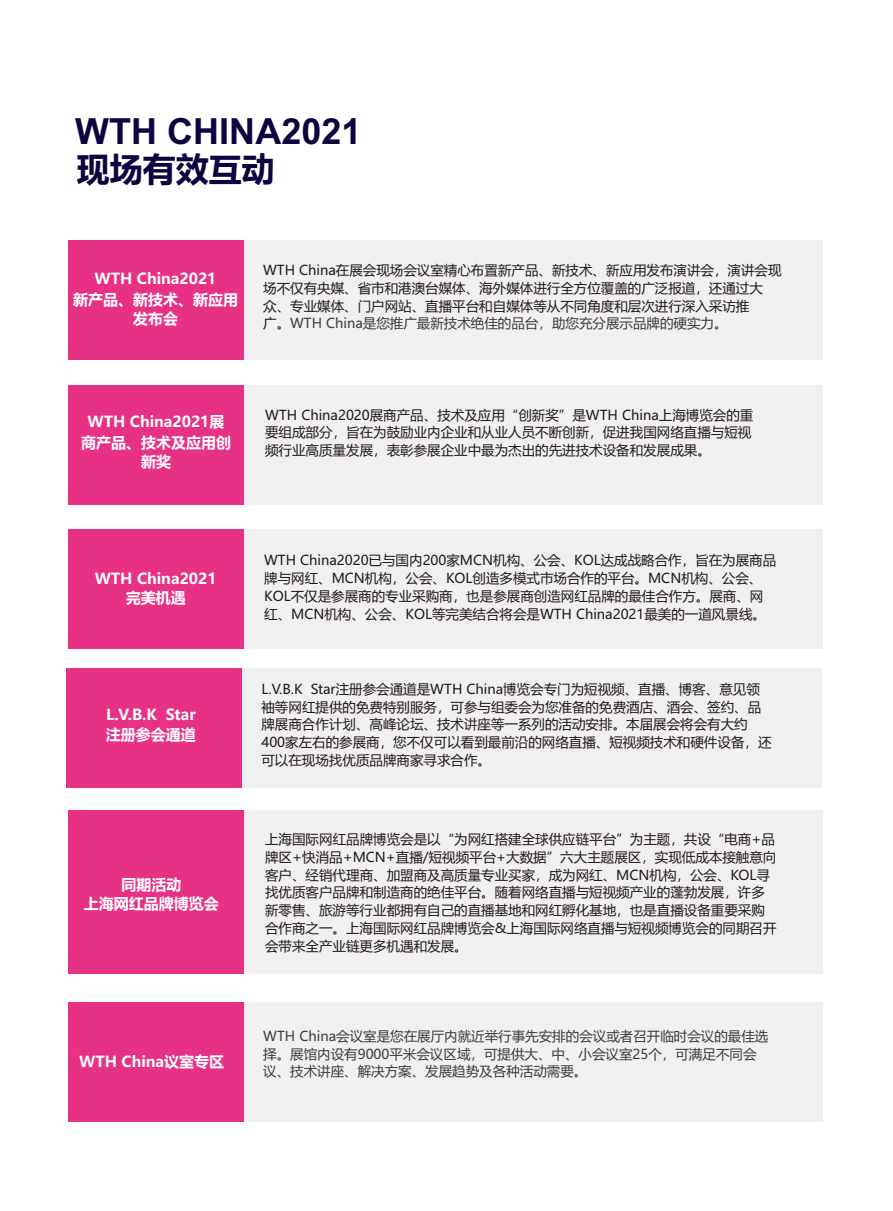
<style>
.page{position:relative;width:893px;height:1211px;background:#fff}
.page>*{position:absolute;margin:0;border:0;box-sizing:border-box;transform-origin:0 0}
.t1{font:700 36px "Arial";color:#0f0440}
.t2{font:700 33px "Microsoft Ya Hei";color:#0f0440}
.t3{font:700 15px/19.6px "Microsoft Ya Hei";color:#fff;text-align:center}
.t4{font:700 15px/19.8px "Microsoft Ya Hei";color:#fff;text-align:center}
.t5{font:13.5px/17.9px "Microsoft Ya Hei";color:#231916}
.t6{font:13.5px/17.4px "Microsoft Ya Hei";color:#3f3b3a}
.s1{font-style:inherit}
.s2{color:#3f3b3a}
</style>
<div class="page">
<div style="left:228px;top:240px;width:594px;height:120px;background:#efeff0"></div>
<div style="left:68px;top:240px;width:175px;height:120px;background:#e73184"></div>
<div style="left:228px;top:385px;width:594px;height:119px;background:#efeff0"></div>
<div style="left:68px;top:385px;width:175px;height:119px;background:#e73184"></div>
<div style="left:228px;top:811px;width:594px;height:163px;background:#efeff0"></div>
<div style="left:68px;top:811px;width:175px;height:163px;background:#e73184"></div>
<div style="left:228px;top:1002px;width:594px;height:120px;background:#efeff0"></div>
<div style="left:68px;top:1002px;width:175px;height:120px;background:#e73184"></div>
<div style="left:227px;top:668px;width:594px;height:120px;background:#efeff0"></div>
<div style="left:67px;top:668px;width:175px;height:120px;background:#e73184"></div>
<div style="left:228px;top:529px;width:594px;height:120px;background:#efeff0"></div>
<div style="left:68px;top:529px;width:175px;height:120px;background:#e73184"></div>
<h1 class="t1" style="left:75px;top:118px;width:288px">WTH CHINA2021</h1>
<h2 class="t2" style="left:77px;top:146px;width:200px">现场有效互动</h2>
<p class="t3" style="left:73px;top:268px;width:167px">W<span class="s1">TH China2021<br></span>新产品、新技术、新应用发布会</p>
<p class="t5" style="left:263px;top:262px;width:520px">WTH China在展会现场会议室精心布置新产品、新技术、新应用发布演讲会，演讲会现场不仅有央媒、省市和港澳台媒体、海外媒体进行全方位覆盖的广泛报道，还通过大<br>众、专业媒体、门户网站、直播平台和自媒体等从不同角度和层次进行深入采访推<br>广。<span class="s2">WTH China是您推广最新技术绝佳的品台，助您充分展示品牌的硬实力。</span></p>
<p class="t4" style="left:81px;top:413px;width:151px"><span class="s1">W</span>TH China2021<span class="s1">展商产品、技术及应用</span>创新奖</p>
<p class="t5" style="left:265px;top:407px;width:490px">WTH China2020展商产品、技术及应用“创新奖”是WTH China上海博览会的重要组成部分，旨在为鼓励业内企业和从业人员不断创新，促进我国网络直播与短视频行业高质量发展，表彰参展企业中最为杰出的先进技术设备和发展成果。</p>
<p class="t4" style="left:95px;top:570px;width:123px;line-height:19.4px"><span class="s1">W</span>TH China2021<span class="s1">完美机遇</span></p>
<p class="t3" style="left:106px;top:704px;width:91px;text-align:left">L.V<span class="s1">.B.K S</span>tar注册参会通道</p>
<p class="t3" style="left:84px;top:874px;width:136px">同期活动<br>上海网红品牌博览会</p>
<p class="t4" style="left:79px;top:1053px;width:147px"><span class="s1">W</span>TH China议室专区</p>
<p class="t5" style="left:264px;top:552px;width:513px">WTH China2020已与国内200家MCN机构、公会、KOL达成战略合作，旨在为展商品牌与网红、MCN机构，公会、KOL创造多模式市场合作的平台。MCN机构、公会、<br>KOL不仅是参展商的专业采购商，也是参展商创造网红品牌的最佳合作方。展商、网</p>
<p class="t5" style="left:264px;top:606px;width:503px">红、MCN机构、公会、KOL等完美结合将会是WTH China2021最美的一道风景线。</p>
<p class="t5" style="left:261px;top:681px;width:511px">L.V.B.K Star注册参会通道是WTH China博览会专门为短视频、直播、博客、意见领袖等网红提供的免费特别服务，可参与组委会为您准备的免费酒店、酒会、签约、品牌展商合作计划、高峰论坛、技术讲座等一系列的活动安排。本届展会将会有大约400家左右的参展商，您不仅可以看到最前沿的网络直播、短视频技术和硬件设备，还可以在现场找优质品牌商家寻求合作。</p>
<p class="t5" style="left:265px;top:831px;width:513px">上海国际网红品牌博览会是以“为网红搭建全球供应链平台”为主题，共设“电商+品牌区+快消品+MCN+直播/短视频平台+大数据”六大主题展区，实现低成本接触意向客户、经销代理商、加盟商及高质量专业买家，成为网红、MCN机构，公会、KOL寻找优质客户品牌和制造商的绝佳平台。随着网络直播与短视频产业的蓬勃发展，许多新零售、旅游等行业都拥有自己的直播基地和网红孵化基地，也是直播设备重要采购合作商之一。上海国际网红品牌博览会&amp;上海国际网络直播与短视频博览会的同期召开会带来全产业链更多机遇和发展。</p>
<p class="t6" style="left:263px;top:1028px;width:506px">WTH China会议室是您在展厅内就近举行事先安排的会议或者召开临时会议的最佳选择。展馆内设有9000平米会议区域，可提供大、中、小会议室25个，可满足不同会议、技术讲座、解决方案、发展趋势及各种活动需要。</p>
</div>
